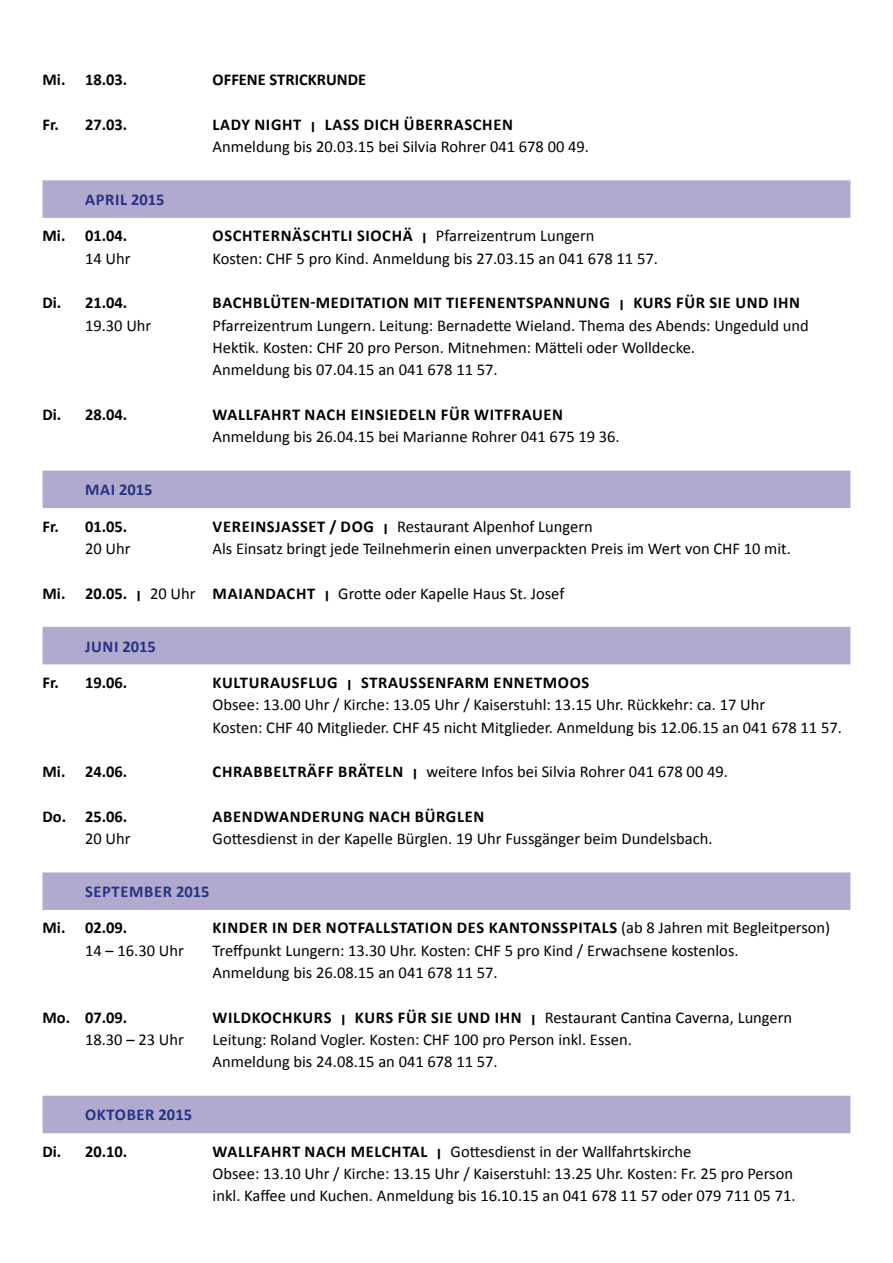
<style>
.page{position:relative;width:893px;height:1263px;background:#fff}
.page>*{position:absolute;margin:0;border:0;box-sizing:border-box;transform-origin:0 0}
.t1{font:16.5px/22.4px "Calibri";color:#000}
.t2{font:700 16.5px "Calibri";letter-spacing:.04em;color:#000}
.t3{font:700 16.5px "Calibri";letter-spacing:.04em;color:#243285}
.t4{font:700 16.5px "Calibri";letter-spacing:.02em;color:#243285}
.s1{font-weight:700}
.s2{font-weight:700;font-size:11.4px}
.s3{font-size:11.55px}
.s4{font-weight:400}
.s5{font-weight:700;font-size:11.55px}
</style>
<div class="page">
<div style="left:43px;top:180px;width:807px;height:38px;background:#b1aace"></div>
<div style="left:43px;top:471px;width:807px;height:37px;background:#b1aace"></div>
<div style="left:43px;top:627px;width:807px;height:37px;background:#b1aace"></div>
<div style="left:43px;top:872px;width:807px;height:38px;background:#b1aace"></div>
<div style="left:43px;top:1096px;width:807px;height:37px;background:#b1aace"></div>
<p class="t2" style="left:43px;top:69px;width:134px">MI. 18.03. O</p>
<p class="t2" style="left:224px;top:69px;width:25px">FFENE</p>
<p class="t2" style="left:270px;top:69px;width:10px">STRICKRUN</p>
<p class="t2" style="left:348px;top:69px;width:18px">DE</p>
<p class="t2" style="left:43px;top:114px;width:86px">FR. 27.03.</p>
<p class="t1" style="left:213px;top:113px;width:378px"><span class="s1">LADY NIGHT</span> <span class="s2">|</span> <span class="s1">LASS DICH ÜBERRASCHEN<br></span>Anmeldung bis 20.03.15 bei Silvia Rohrer 041 678 00 49.</p>
<p class="t3" style="left:85px;top:189px;width:81px">APRIL 2015</p>
<p class="t2" style="left:43px;top:225px;width:86px">MI. 01.04.</p>
<p class="t2" style="left:213px;top:225px;width:383px">OSCHTERNÄSCHTLI SIOCHÄ <span class="s3">|</span> <span class="s4">Pfarreizentrum Lungern</span></p>
<p class="t1" style="left:85px;top:247px;width:47px">14 Uhr</p>
<p class="t1" style="left:213px;top:247px;width:447px">Kosten: CHF 5 pro Kind. Anmeldung bis 27.03.15 an 041 678 11 57.</p>
<p class="t2" style="left:43px;top:292px;width:86px">DI. 21.04.</p>
<p class="t2" style="left:213px;top:292px;width:589px">BACHBLÜTEN-MEDITATION MIT TIEFENENTSPANNUNG <span class="s3">|</span> KURS FÜ R SIE UND IHN</p>
<p class="t1" style="left:85px;top:314px;width:68px">19.30 Uhr</p>
<p class="t1" style="left:213px;top:314px;width:598px">Pfarreizentrum Lungern. Leitung: Bernadette Wieland. Thema des Abends: Ungeduld und<br>Hektik. Kosten: CHF 20 pro Person. Mitnehmen: Mätteli oder Wolldecke.<br>Anmeldung bis 07.04.15 an 041 678 11 57.</p>
<p class="t2" style="left:43px;top:404px;width:86px">DI. 28.04.</p>
<p class="t2" style="left:213px;top:404px;width:25px">WALLFA</p>
<p class="t2" style="left:271px;top:404px;width:293px">HRT NACH EINSIEDELN FÜ R WITFRAUEN</p>
<p class="t1" style="left:213px;top:426px;width:409px">Anmeldung bis 26.04.15 bei Marianne Rohrer 041 675 19 36.</p>
<p class="t3" style="left:85px;top:479px;width:69px">MAI 2015</p>
<p class="t2" style="left:43px;top:515px;width:86px">FR. 01.05.</p>
<p class="t1" style="left:213px;top:515px;width:382px"><span class="s1">VEREINSJASSET / DOG</span> <span class="s5">|</span> Restaurant Alpenhof Lungern</p>
<p class="t1" style="left:85px;top:537px;width:47px">20 Uhr</p>
<p class="t1" style="left:213px;top:537px;width:580px">Als Einsatz bringt jede Teilnehmerin einen unverpackten Preis im Wert von CHF 10 mit.</p>
<p class="t1" style="left:43px;top:582px;width:523px"><span class="s1">MI. 20.05.</span> <span class="s5">|</span> 20 Uhr <span class="s1">MAIANDACHT</span> <span class="s5">|</span> Grotte oder Kapelle Haus St. Josef</p>
<p class="t4" style="left:85px;top:636px;width:72px">JUNI 2015</p>
<p class="t2" style="left:43px;top:672px;width:86px">FR. 19.06.</p>
<p class="t1" style="left:213px;top:671px;width:631px"><span class="s1">KULTURAUSFLUG</span> <span class="s5">|</span> <span class="s1">STRAUSSENFARM ENNETMOOS<br></span>Obsee: 13.00 Uhr / Kirche: 13.05 Uhr / Kaiserstuhl: 13.15 Uhr. Rückkehr: ca. 17 Uhr<br>Kosten: CHF 40 Mitglieder. CHF 45 nicht Mitglieder. Anmeldung bis 12.06.15 an 041 678 11 57.</p>
<p class="t2" style="left:43px;top:761px;width:86px">MI. 24.06.</p>
<p class="t2" style="left:213px;top:761px;width:105px">CH RABBELTRÄFF</p>
<p class="t1" style="left:338px;top:760px;width:391px"><span class="s1">BRÄTELN</span> <span class="s5">|</span> weitere Infos bei Silvia Rohrer 041 678 00 49.</p>
<p class="t2" style="left:43px;top:806px;width:86px">DO. 25.06.</p>
<p class="t2" style="left:213px;top:806px;width:54px">ABENDWA</p>
<p class="t2" style="left:290px;top:806px;width:196px">NDERUNG NACH BÜ RGLEN</p>
<p class="t1" style="left:85px;top:827px;width:47px">20 Uhr</p>
<p class="t1" style="left:213px;top:827px;width:501px">Gottesdienst in der Kapelle Bürglen. 19 Uhr Fussgänger beim Dundelsbach.</p>
<p class="t3" style="left:43px;top:881px;width:26px">S</p>
<p class="t3" style="left:93px;top:881px;width:118px">EPTEMBER 2015</p>
<p class="t2" style="left:43px;top:917px;width:86px">MI. 02.09.</p>
<p class="t2" style="left:213px;top:917px;width:154px">KINDER IN DER NOTFALL</p>
<p class="t1" style="left:391px;top:917px;width:441px"><span class="s1">STATION DES KANTONSSPITALS</span> (ab 8 Jahren mit Begleitperson)</p>
<p class="t1" style="left:85px;top:939px;width:100px">14 – 16.30 Uhr</p>
<p class="t1" style="left:213px;top:939px;width:527px">Treffpunkt Lungern: 13.30 Uhr. Kosten: CHF 5 pro Kind / Erwachsene kostenlos.<br>Anmeldung bis 26.08.15 an 041 678 11 57.</p>
<p class="t2" style="left:43px;top:1007px;width:86px">MO. 07.09.</p>
<p class="t1" style="left:213px;top:1006px;width:581px"><span class="s1">WILDKOCHKURS</span> <span class="s5">|</span> <span class="s1">KURS FÜ R SIE UND IHN</span> <span class="s5">|</span> Restaurant Cantina Caverna, Lungern</p>
<p class="t1" style="left:85px;top:1028px;width:100px">18.30 – 23 Uhr</p>
<p class="t1" style="left:213px;top:1028px;width:421px">Leitung: Roland Vogler. Kosten: CHF 100 pro Person inkl. Essen.<br>Anmeldung bis 24.08.15 an 041 678 11 57.</p>
<p class="t3" style="left:43px;top:1104px;width:28px">O</p>
<p class="t3" style="left:97px;top:1104px;width:97px">KTOBER 2015</p>
<p class="t2" style="left:43px;top:1141px;width:86px">DI. 20.10.</p>
<p class="t2" style="left:213px;top:1141px;width:25px">WALLFA</p>
<p class="t1" style="left:213px;top:1140px;width:584px;text-indent:59px"><span class="s1">HRT NACH MELCHTAL</span> <span class="s5">|</span> Gottesdienst in der Wallfahrtskirche<br>Obsee: 13.10 Uhr / Kirche: 13.15 Uhr / Kaiserstuhl: 13.25 Uhr. Kosten: Fr. 25 pro Person inkl. Kaffee und Kuchen. Anmeldung bis 16.10.15 an 041 678 11 57 oder 079 711 05 71.</p>
</div>
